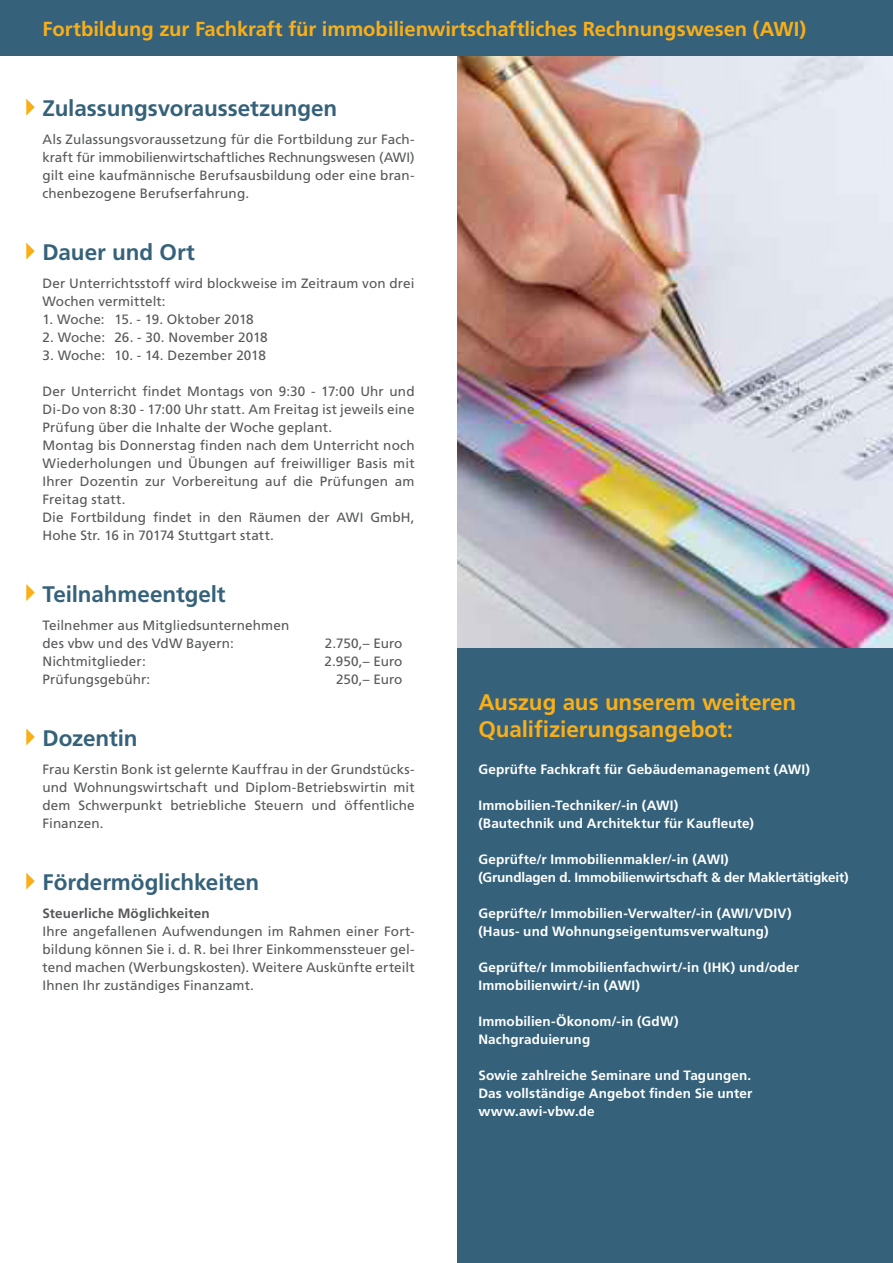
<style>
.page{position:relative;width:893px;height:1263px;background:#fff}
.page>*{position:absolute;margin:0;border:0;box-sizing:border-box;transform-origin:0 0}
.subheads{font:700 22.5px "Frutiger LT Std";letter-spacing:-.005em;color:#35627a}
.subheads-2{font:700 22.5px/27px "Frutiger LT Std";letter-spacing:-.005em;color:#faaf18}
.t1{font:700 20.25px "Frutiger LT Std";letter-spacing:-.005em;color:#faaf18}
.t2{font:13.5px/18px "Frutiger LT Std";letter-spacing:.01em;color:#57585a;text-align:justify}
.t3{font:700 13.5px/18px "Frutiger LT Std";letter-spacing:.01em;color:#fff}
.t4{font:700 13.5px "Frutiger LT Std";letter-spacing:-.01em;color:#fff}
.t5{font:700 13.5px "Frutiger LT Std";letter-spacing:.01em;color:#57585a}
</style>
<div class="page">
<img style="left:457px;top:55px;width:436px;height:593px">
<div style="left:457px;top:648px;width:436px;height:615px;background:#35627a"></div>
<div style="left:0;top:0;width:893px;height:55px;background:#35627a"></div>
<svg style="left:26px;top:99px;width:9px;height:17px"></svg>
<svg style="left:26px;top:243px;width:9px;height:17px"></svg>
<svg style="left:26px;top:584px;width:9px;height:17px"></svg>
<svg style="left:26px;top:728px;width:9px;height:17px"></svg>
<svg style="left:26px;top:872px;width:9px;height:17px"></svg>
<p class="t1" style="left:43px;top:17px;width:765px">Fortbildung zur Fachkraft für immobilienwirtschaftliches Rechnungswesen (AWI)</p>
<p class="subheads" style="left:43px;top:94px;width:296px">Zulassungsvoraussetzungen</p>
<p class="t2" style="left:43px;top:130px;width:374px">Als Zulassungsvoraussetzung für die Fortbildung zur Fach&shy;kraft für immobilienwirtschaftliches Rechnungswesen (AWI) gilt eine kaufmännische Berufsausbildung oder eine bran&shy;chenbezogene Berufserfahrung.</p>
<p class="subheads" style="left:43px;top:238px;width:154px">Dauer und Ort</p>
<p class="t2" style="left:43px;top:274px;width:374px">Der Unterrichtsstoff wird blockweise im Zeitraum von drei<br>Wochen vermittelt:</p>
<p class="t2" style="left:43px;top:310px;width:213px">1. Woche: 15. - 19. Oktober 2018</p>
<p class="t2" style="left:43px;top:328px;width:227px">2. Woche: 26. - 30. November 2018</p>
<p class="t2" style="left:43px;top:346px;width:225px">3. Woche: 10. - 14. Dezember 2018</p>
<p class="t2" style="left:43px;top:382px;width:374px">Der Unterricht findet Montags von 9:30 - 17:00 Uhr und Di-Do von 8:30 - 17:00 Uhr statt. Am Freitag ist jeweils eine Prüfung über die Inhalte der Woche geplant.</p>
<p class="t2" style="left:43px;top:436px;width:374px">Montag bis Donnerstag finden nach dem Unterricht noch Wiederholungen und Übungen auf freiwilliger Basis mit Ihrer Dozentin zur Vorbereitung auf die Prüfungen am Freitag statt.</p>
<p class="t2" style="left:43px;top:508px;width:374px">Die Fortbildung findet in den Räumen der AWI GmbH,<br>Hohe Str. 16 in 70174 Stuttgart statt.</p>
<p class="subheads" style="left:43px;top:580px;width:185px">Teilnahmeentgelt</p>
<p class="t2" style="left:43px;top:616px;width:248px">Teilnehmer aus Mitgliedsunternehmen des vbw und des VdW Bayern:</p>
<p class="t2" style="left:325px;top:634px;width:79px">2.750,– Euro</p>
<p class="t2" style="left:43px;top:652px;width:105px">Nichtmitglieder:</p>
<p class="t2" style="left:324px;top:652px;width:80px">2.950,– Euro</p>
<p class="t2" style="left:43px;top:670px;width:109px">Prüfungsgebühr:</p>
<p class="t2" style="left:336px;top:670px;width:68px">250,– Euro</p>
<p class="subheads" style="left:43px;top:724px;width:97px">Dozentin</p>
<p class="t2" style="left:43px;top:760px;width:374px">Frau Kerstin Bonk ist gelernte Kauffrau in der Grundstücks&shy;und Wohnungswirtschaft und Diplom-Betriebswirtin mit dem Schwerpunkt betriebliche Steuern und öffentliche Finanzen.</p>
<p class="subheads" style="left:43px;top:868px;width:218px">Fördermöglichkeiten</p>
<p class="t5" style="left:43px;top:905px;width:169px">Steuerliche Möglichkeiten</p>
<p class="t2" style="left:43px;top:922px;width:374px">Ihre angefallenen Aufwendungen im Rahmen einer Fort&shy;bildung können Sie i. d. R. bei Ihrer Einkommenssteuer gel&shy;tend machen (Werbungskosten). Weitere Auskünfte erteilt Ihnen Ihr zuständiges Finanzamt.</p>
<p class="subheads-2" style="left:478px;top:688px;width:319px">Auszug aus unserem weiteren<br>Qualifizierungsangebot:</p>
<p class="t3" style="left:478px;top:760px;width:333px">Geprüfte Fachkraft für Gebäudemanagement (AWI)</p>
<p class="t3" style="left:478px;top:796px;width:201px">Immobilien-Techniker/-in (AWI)</p>
<p class="t3" style="left:478px;top:814px;width:277px">(Bautechnik und Architektur für Kaufleute)</p>
<p class="t3" style="left:478px;top:850px;width:252px">Geprüfte/r Immobilienmakler/-in (AWI)</p>
<p class="t4" style="left:478px;top:869px;width:372px">(Grundlagen d. Immobilienwirtschaft &amp; der Maklertätigkeit)</p>
<p class="t3" style="left:478px;top:904px;width:315px">Geprüfte/r Immobilien-Verwalter/-in (AWI/VDIV)</p>
<p class="t3" style="left:478px;top:922px;width:292px">(Haus- und Wohnungseigentumsverwaltung)</p>
<p class="t3" style="left:478px;top:958px;width:322px">Geprüfte/r Immobilienfachwirt/-in (IHK) und/oder<br>Immobilienwirt/-in (AWI)</p>
<p class="t3" style="left:478px;top:1012px;width:202px">Immobilien-Ökonom/-in (GdW)<br>Nachgraduierung</p>
<p class="t3" style="left:478px;top:1066px;width:274px">Sowie zahlreiche Seminare und Tagungen.</p>
<p class="t3" style="left:478px;top:1084px;width:275px">Das vollständige Angebot finden Sie unter www.awi-vbw.de</p>
</div>
